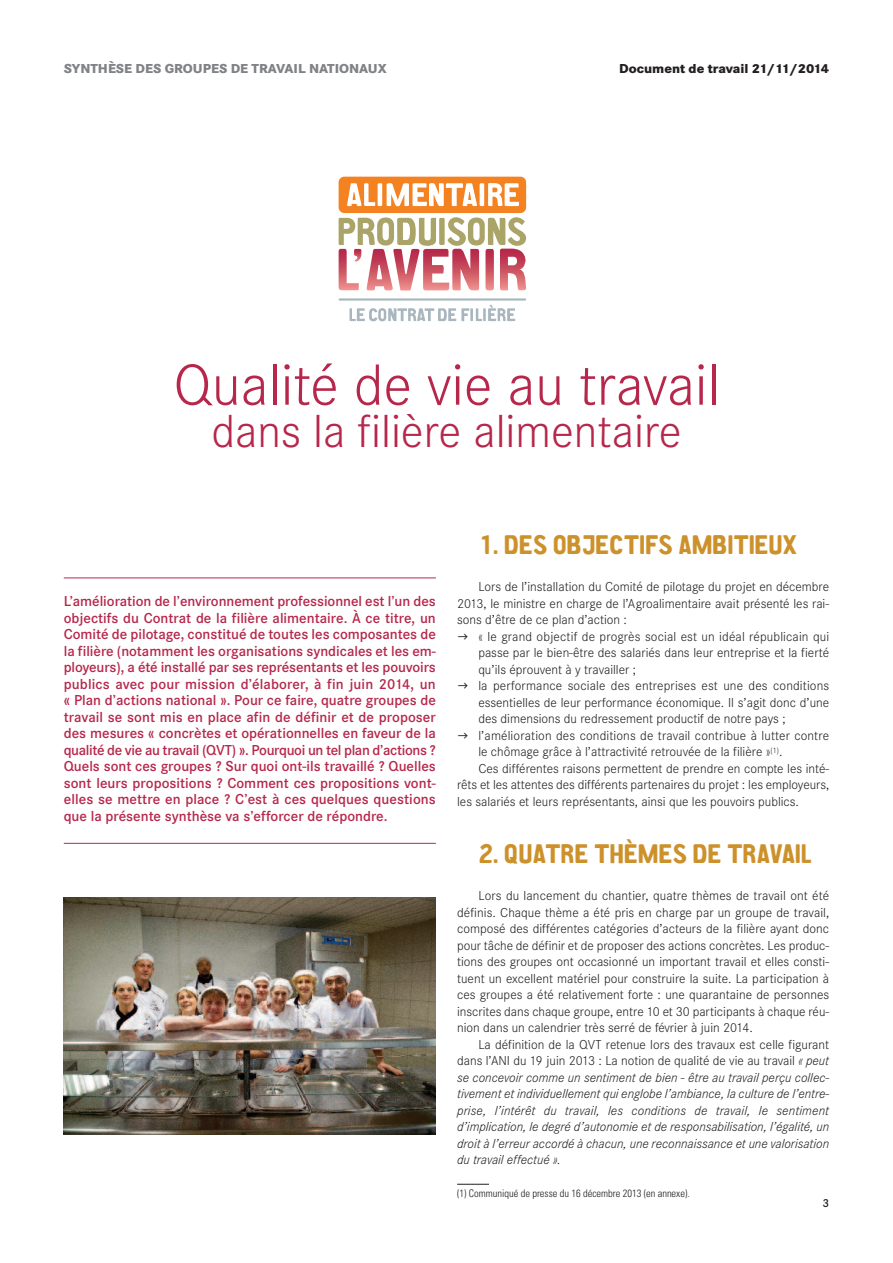
<style>
.page{position:relative;width:893px;height:1263px;background:#fff}
.page>*{position:absolute;margin:0;border:0;box-sizing:border-box;transform-origin:0 0}
.t1{font:300 60px "Corporate S";color:#b6274b}
.t2{font:300 48px "Corporate S";color:#b6274b}
.t3{font:27px "CA Aires Pro";color:#cd912c}
.t4{font:600 15px/16.5px "Corporate S";color:#b6274b;text-align:justify}
.t5{font:300 13.5px/16.5px "Corporate S";color:#231f20;text-align:justify}
.t6{font:italic 300 13.5px/16.5px "Corporate S";color:#231f20;text-align:justify}
.t7{font:800 13.5px "Corporate S";color:#808285}
.t8{font:800 13.5px "Corporate S";color:#231f20}
.t9{font:600 12px "Corporate S";color:#231f20}
.t10{font:300 condensed 10.5px "Univers";color:#231f20}
.s1{font-family:"PF Square Sans Pro";font-weight:400}
.s2{font-style:normal}
</style>
<div class="page">
<hr style="left:64px;top:577px;width:372px;height:1px;background:#b6274b">
<hr style="left:64px;top:843px;width:372px;height:1px;background:#b6274b">
<svg style="left:349px;top:305px;width:166px;height:16px"></svg>
<hr style="left:339px;top:298px;width:187px;height:3px;background:#a8b6be">
<svg style="left:339px;top:217px;width:188px;height:74px"></svg>
<div style="left:339px;top:177px;width:187px;height:36px;background:#f58220;border-radius:6px"></div>
<svg style="left:347px;top:183px;width:28px;height:23px"></svg>
<hr style="left:378px;top:183px;width:4px;height:23px;background:#fff">
<svg style="left:387px;top:183px;width:90px;height:23px"></svg>
<hr style="left:480px;top:183px;width:4px;height:23px;background:#fff">
<svg style="left:488px;top:183px;width:31px;height:23px"></svg>
<hr style="left:457px;top:1184px;width:32px;height:1px;background:#231f20">
<img style="left:64px;top:897px;width:372px;height:237px">
<p class="t7" style="left:64px;top:60px;width:324px">SYNTHÈSE DES GROUPES DE TRAVAIL NATIONAUX</p>
<p class="t8" style="left:619px;top:60px;width:212px">Document de travail 21/11/2014</p>
<h1 class="t1" style="left:173px;top:349px;width:548px">Qualité de vie au travail</h1>
<h2 class="t2" style="left:211px;top:402px;width:472px">dans la filière alimentaire</h2>
<p class="t4" style="left:64px;top:593px;width:374px">L’amélioration de l’environnement professionnel est l’un des objectifs du Contrat de la filière alimentaire. À ce titre, un Comité de pilotage, constitué de toutes les composantes de la filière (notamment les organisations syndicales et les em&shy;ployeurs), a été installé par ses représentants et les pouvoirs publics avec pour mission d’élaborer, à fin juin 2014, un « Plan d’actions national ». Pour ce faire, quatre groupes de travail se sont mis en place afin de définir et de proposer des mesures « concrètes et opérationnelles en faveur de la qualité de vie au travail (QVT) ». Pourquoi un tel plan d’actions ?<br>Quels sont ces groupes ? Sur quoi ont-ils travaillé ? Quelles sont leurs propositions ? Comment ces propositions vont&shy;elles se mettre en place ? C’est à ces quelques questions que la présente synthèse va s’efforcer de répondre.</p>
<h3 class="t3" style="left:478px;top:535px;width:321px">1. DES OBJECTIFS AMBITIEUX</h3>
<p class="t5" style="left:457px;top:578px;width:374px;text-indent:21px">Lors de l’installation du Comité de pilotage du projet en décembre 2013, le ministre en charge de l’Agroalimentaire avait présenté les rai&shy;sons d’être de ce plan d’action :</p>
<p class="t5" style="left:478px;top:628px;width:352px;text-indent:-21px"><span class="s1">→</span> « le grand objectif de progrès social est un idéal républicain qui passe par le bien-être des salariés dans leur entreprise et la fierté qu’ils éprouvent à y travailler ;</p>
<p class="t5" style="left:478px;top:677px;width:352px;text-indent:-21px"><span class="s1">→</span> la performance sociale des entreprises est une des conditions essentielles de leur performance économique. Il s’agit donc d’une des dimensions du redressement productif de notre pays ;</p>
<p class="t5" style="left:457px;top:727px;width:374px"><span class="s1">→</span> l’amélioration des conditions de travail contribue à lutter contre</p>
<p class="t5" style="left:478px;top:743px;width:306px">le chômage grâce à l’attractivité retrouvée de la filière »<sup>(1)</sup>.</p>
<p class="t5" style="left:478px;top:760px;width:352px">Ces différentes raisons permettent de prendre en compte les inté-</p>
<p class="t5" style="left:457px;top:776px;width:374px">rêts et les attentes des différents partenaires du projet : les employeurs,</p>
<p class="t5" style="left:457px;top:793px;width:343px">les salariés et leurs représentants, ainsi que les pouvoirs publics.</p>
<h3 class="t3" style="left:478px;top:844px;width:335px">2. QUATRE THÈMES DE TRAVAIL</h3>
<p class="t5" style="left:457px;top:887px;width:374px;text-indent:21px">Lors du lancement du chantier, quatre thèmes de travail ont été définis. Chaque thème a été pris en charge par un groupe de travail, composé des différentes catégories d’acteurs de la filière ayant donc pour tâche de définir et de proposer des actions concrètes. Les produc&shy;tions des groupes ont occasionné un important travail et elles consti&shy;tuent un excellent matériel pour construire la suite. La participation à ces groupes a été relativement forte : une quarantaine de personnes inscrites dans chaque groupe, entre 10 et 30 participants à chaque réu&shy;nion dans un calendrier très serré de février à juin 2014.</p>
<p class="t6" style="left:457px;top:1036px;width:374px;text-indent:21px"><span class="s2">La définition de la QVT retenue lors des travaux est celle figurant dans l’ANI du 19 juin 2013 : La notion de qualité de vie au travail</span> « peut se concevoir comme un sentiment de bien - être au travail perçu collec&shy;tivement et individuellement qui englobe l’ambiance, la culture de l’entre&shy;prise, l’intérêt du travail, les conditions de travail, le sentiment d’implication, le degré d’autonomie et de responsabilisation, l’égalité, un droit à l’erreur accordé à chacun, une reconnaissance et une valorisation du travail effectué ».</p>
<p class="t10" style="left:457px;top:1189px;width:234px">(1) Communiqué de presse du 16 décembre 2013 (en annexe).</p>
<p class="t9" style="left:822px;top:1196px;width:8px">3</p>
</div>
